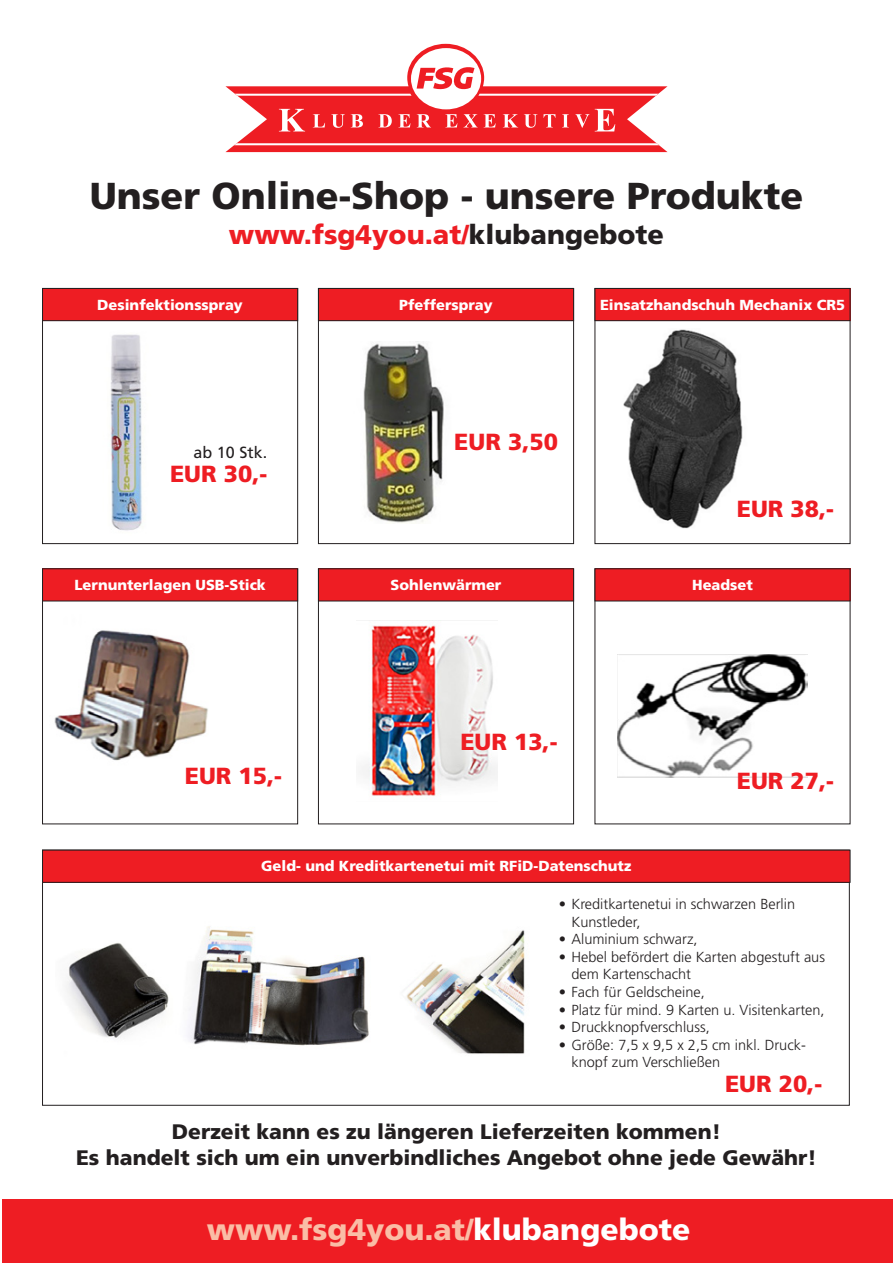
<style>
.page{position:relative;width:893px;height:1263px;background:#fff}
.page>*{position:absolute;margin:0;border:0;box-sizing:border-box;transform-origin:0 0}
.t1{font:900 37.5px "Frutiger";color:#231f20}
.t2{font:900 30px "Frutiger";color:#fabda6}
.t3{font:900 27px "Frutiger";color:#ee1d23}
.t4{font:900 23.25px "Frutiger";color:#ee1d23}
.t5{font:900 21px/25.5px "Frutiger";color:#231f20;text-align:center}
.t6{font:16.2px "Frutiger";color:#231f20}
.t7{font:300 14.55px/17.5px "Frutiger";color:#231f20}
.t8{font:900 14.55px "Frutiger";color:#fff}
.s1{color:#231f20}
.s2{color:#fff}
</style>
<div class="page">
<svg style="left:225px;top:44px;width:442px;height:108px;fill:#ee1d23"></svg>
<svg style="left:234px;top:143px;width:425px;height:2px"></svg>
<svg style="left:235px;top:49px;width:423px;height:82px"></svg>
<div style="left:2px;top:1199px;width:891px;height:64px;background:#ee1d23"></div>
<div style="left:42px;top:288px;width:256px;height:256px;border:1px solid #231f20"></div>
<div style="left:42px;top:568px;width:256px;height:256px;border:1px solid #231f20"></div>
<div style="left:318px;top:288px;width:256px;height:256px;border:1px solid #231f20"></div>
<div style="left:318px;top:568px;width:256px;height:256px;border:1px solid #231f20"></div>
<div style="left:595px;top:288px;width:255px;height:256px;border:1px solid #231f20"></div>
<div style="left:43px;top:288px;width:255px;height:33px;background:#ee1d23"></div>
<div style="left:42px;top:288px;width:256px;height:33px;border:1px solid #231f20"></div>
<div style="left:43px;top:569px;width:255px;height:32px;background:#ee1d23"></div>
<div style="left:42px;top:568px;width:256px;height:33px;border:1px solid #231f20"></div>
<div style="left:43px;top:850px;width:807px;height:32px;background:#ee1d23"></div>
<div style="left:42px;top:850px;width:808px;height:33px;border:1px solid #231f20"></div>
<div style="left:318px;top:288px;width:256px;height:33px;background:#ee1d23"></div>
<div style="left:318px;top:288px;width:256px;height:33px;border:1px solid #231f20"></div>
<div style="left:318px;top:569px;width:256px;height:32px;background:#ee1d23"></div>
<div style="left:318px;top:568px;width:256px;height:33px;border:1px solid #231f20"></div>
<div style="left:595px;top:288px;width:255px;height:33px;background:#ee1d23"></div>
<div style="left:595px;top:288px;width:255px;height:33px;border:1px solid #231f20"></div>
<div style="left:595px;top:569px;width:255px;height:32px;background:#ee1d23"></div>
<div style="left:595px;top:568px;width:255px;height:33px;border:1px solid #231f20"></div>
<img style="left:110px;top:334px;width:32px;height:197px">
<img style="left:54px;top:630px;width:154px;height:131px">
<img style="left:66px;top:926px;width:459px;height:128px">
<img style="left:363px;top:343px;width:81px;height:180px">
<img style="left:362px;top:620px;width:135px;height:177px">
<img style="left:623px;top:329px;width:120px;height:199px">
<img style="left:618px;top:655px;width:189px;height:122px">
<h1 class="t1" style="left:90px;top:173px;width:715px">Unser Online-Shop - unsere Produkte</h1>
<h3 class="t3" style="left:229px;top:218px;width:437px">www.fsg4you.at/<span class="s1">klubangebote</span></h3>
<p class="t8" style="left:97px;top:296px;width:147px">Desinfektionsspray</p>
<p class="t8" style="left:399px;top:296px;width:95px">Pfefferspray</p>
<p class="t8" style="left:600px;top:296px;width:247px">Einsatzhandschuh Mechanix CR5</p>
<p class="t6" style="left:194px;top:442px;width:75px">ab 10 Stk.</p>
<h3 class="t4" style="left:170px;top:460px;width:99px">EUR 30,-</h3>
<h3 class="t4" style="left:454px;top:428px;width:105px">EUR 3,50</h3>
<h3 class="t4" style="left:737px;top:495px;width:99px">EUR 38,-</h3>
<p class="t8" style="left:74px;top:576px;width:193px">Lernunterlagen USB-Stick</p>
<p class="t8" style="left:391px;top:576px;width:112px">Sohlenwärmer</p>
<p class="t8" style="left:692px;top:576px;width:62px">Headset</p>
<h3 class="t4" style="left:460px;top:727px;width:99px">EUR 13,-</h3>
<h3 class="t4" style="left:185px;top:762px;width:99px">EUR 15,-</h3>
<h3 class="t4" style="left:737px;top:767px;width:99px">EUR 27,-</h3>
<p class="t8" style="left:261px;top:857px;width:372px">Geld- und Kreditkartenetui mit RFiD-Datenschutz</p>
<p class="t7" style="left:571px;top:895px;width:225px;text-indent:-13px">• Kreditkartenetui in schwarzen Berlin<br>Kunstleder,</p>
<p class="t7" style="left:559px;top:931px;width:140px">• Aluminium schwarz,</p>
<p class="t7" style="left:571px;top:948px;width:255px;text-indent:-13px">• Hebel befördert die Karten abgestuft aus dem Kartenschacht</p>
<p class="t7" style="left:559px;top:983px;width:148px">• Fach für Geldscheine,</p>
<p class="t7" style="left:559px;top:1001px;width:267px">• Platz für mind. 9 Karten u. Visitenkarten,</p>
<p class="t7" style="left:559px;top:1018px;width:152px">• Druckknopfverschluss,</p>
<p class="t7" style="left:571px;top:1036px;width:236px;text-indent:-13px">• Größe: 7,5 x 9,5 x 2,5 cm inkl. Druck&shy;knopf zum Verschließen</p>
<h3 class="t4" style="left:725px;top:1070px;width:99px">EUR 20,-</h3>
<h3 class="t5" style="left:76px;top:1119px;width:742px">Derzeit kann es zu längeren Lieferzeiten kommen!<br>Es handelt sich um ein unverbindliches Angebot ohne jede Gewähr!</h3>
<h2 class="t2" style="left:207px;top:1211px;width:485px">www.fsg4you.at/<span class="s2">klubangebote</span></h2>
</div>
